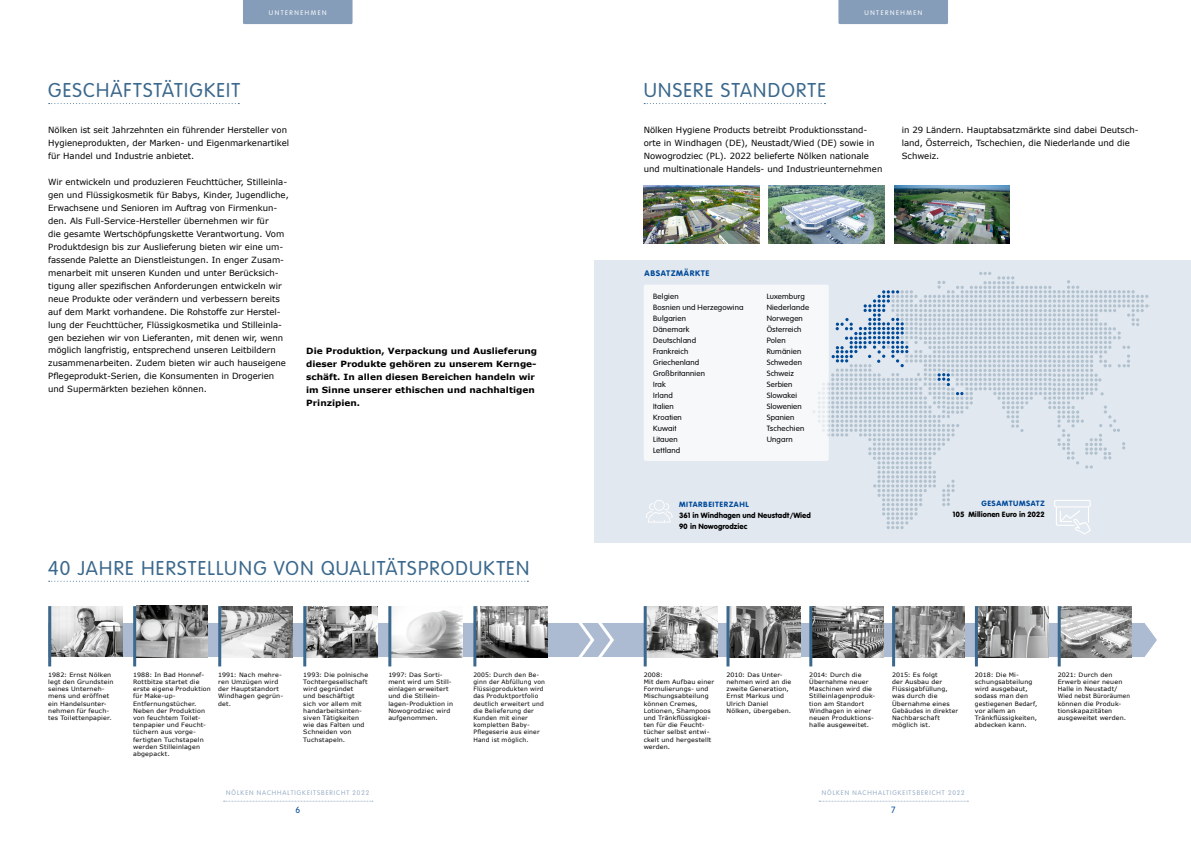
<style>
.page{position:relative;width:1191px;height:842px;background:#fff}
.page>*{position:absolute;margin:0;border:0;box-sizing:border-box;transform-origin:0 0}
.t1{font:300 21px "VAG Rundschrift D";letter-spacing:.055em;color:#3b688c}
.t2{font:300 9.5px "VAG Rundschrift D";color:#004a99}
.t3{font:8.5px/13px "Verdana";color:#000}
.t4{font:700 8.5px/13px "Verdana";color:#000;scale:1.06 1}
.t5{font:8.5px "VAG Rundschrift D";letter-spacing:.07em;color:#004a9a}
.t6{font:300 8px/11px "VAG Rundschrift D";letter-spacing:.02em;color:#000;scale:1.06 1}
.t7{font:8px/11px "VAG Rundschrift D";color:#000}
.t8{font:8px "VAG Rundschrift D";letter-spacing:.075em;color:#004a9a}
.t9{font:300 7px "VAG Rundschrift D";letter-spacing:.135em;color:#98acc5}
.t10{font:300 7px "VAG Rundschrift D";letter-spacing:.22em;color:#fff}
.t11{font:6px/7.2px "Verdana";letter-spacing:.025em;color:#000;scale:1.06 1}
.t12{font:6px/7.2px "Verdana";letter-spacing:.025em;color:#000}
</style>
<div class="page">
<div style="left:838px;top:0;width:110px;height:24px;background:#859db9"></div>
<svg style="left:49px;top:103px;width:190px;height:1px"></svg>
<svg style="left:644px;top:103px;width:181px;height:1px"></svg>
<div style="left:243px;top:0;width:109px;height:24px;background:#859db9"></div>
<div style="left:594px;top:261px;width:597px;height:282px;background:#e2e8f0"></div>
<div style="left:643px;top:285px;width:185px;height:176px;background:#f6f8fa;border-radius:2px"></div>
<svg style="left:646px;top:500px;width:26px;height:22px"></svg>
<svg style="left:813px;top:272px;width:335px;height:262px"></svg>
<svg style="left:51px;top:617px;width:1106px;height:44px"></svg>
<svg style="left:49px;top:581px;width:479px;height:1px"></svg>
<img style="left:51px;top:606px;width:71px;height:50px">
<hr style="left:48px;top:606px;width:3px;height:60px;background:#3b688c">
<img style="left:136px;top:606px;width:71px;height:51px">
<hr style="left:133px;top:606px;width:3px;height:60px;background:#3b688c">
<img style="left:221px;top:606px;width:71px;height:51px">
<hr style="left:218px;top:606px;width:3px;height:60px;background:#3b688c">
<img style="left:476px;top:606px;width:71px;height:51px">
<hr style="left:473px;top:606px;width:3px;height:60px;background:#3b688c">
<img style="left:646px;top:606px;width:71px;height:51px">
<hr style="left:643px;top:606px;width:3px;height:60px;background:#3b688c">
<img style="left:895px;top:606px;width:70px;height:51px">
<hr style="left:892px;top:606px;width:3px;height:60px;background:#3b688c">
<img style="left:978px;top:606px;width:70px;height:51px">
<hr style="left:975px;top:606px;width:3px;height:60px;background:#3b688c">
<img style="left:1060px;top:606px;width:71px;height:51px">
<hr style="left:1057px;top:606px;width:3px;height:60px;background:#3b688c">
<img style="left:729px;top:606px;width:71px;height:51px">
<hr style="left:726px;top:606px;width:3px;height:60px;background:#3b688c">
<img style="left:812px;top:606px;width:71px;height:51px">
<hr style="left:809px;top:606px;width:3px;height:60px;background:#3b688c">
<img style="left:391px;top:606px;width:71px;height:51px">
<hr style="left:388px;top:606px;width:3px;height:60px;background:#3b688c">
<img style="left:306px;top:606px;width:71px;height:51px">
<hr style="left:303px;top:606px;width:3px;height:60px;background:#3b688c">
<img style="left:894px;top:186px;width:115px;height:58px">
<img style="left:769px;top:186px;width:115px;height:58px">
<img style="left:643px;top:186px;width:116px;height:58px">
<svg style="left:819px;top:801px;width:149px;height:1px"></svg>
<svg style="left:224px;top:801px;width:149px;height:1px"></svg>
<p class="t10" style="left:269px;top:9px;width:59px">UNTERNEHMEN</p>
<h1 class="t1" style="left:48px;top:79px;width:193px">GESCHÄFTSTÄTIGKEIT</h1>
<h1 class="t1" style="left:643px;top:79px;width:184px">UNSERE STANDORTE</h1>
<p class="t10" style="left:864px;top:9px;width:59px">UNTERNEHMEN</p>
<h3 class="t3" style="left:48px;top:123px;width:242px">Nölken ist seit Jahrzehnten ein führender Hersteller von<br>Hygieneprodukten, der Marken- und Eigenmarkenartikel für Handel und Industrie anbietet.</h3>
<p class="t3" style="left:48px;top:175px;width:242px">Wir entwickeln und produzieren Feuchttücher, Stilleinla&shy;gen und Flüssigkosmetik für Babys, Kinder, Jugendliche, Erwachsene und Senioren im Auftrag von Firmenkun&shy;den. Als Full-Service-Hersteller übernehmen wir für<br>die gesamte Wertschöpfungskette Verantwortung. Vom Produktdesign bis zur Auslieferung bieten wir eine um&shy;fassende Palette an Dienstleistungen. In enger Zusam&shy;menarbeit mit unseren Kunden und unter Berücksich&shy;tigung aller spezifischen Anforderungen entwickeln wir neue Produkte oder verändern und verbessern bereits auf dem Markt vorhandene. Die Rohstoffe zur Herstel&shy;lung der Feuchttücher, Flüssigkosmetika und Stilleinla&shy;gen beziehen wir von Lieferanten, mit denen wir, wenn möglich langfristig, entsprechend unseren Leitbildern zusammenarbeiten. Zudem bieten wir auch hauseigene Pflegeprodukt-Serien, die Konsumenten in Drogerien und Supermärkten beziehen können.</p>
<h3 class="t4" style="left:306px;top:344px;width:219px">Die Produktion, Verpackung und Auslieferung dieser Produkte gehören zu unserem Kernge&shy;schäft. In allen diesen Bereichen handeln wir im Sinne unserer ethischen und nachhaltigen Prinzipien.</h3>
<h1 class="t1" style="left:48px;top:557px;width:482px">40 JAHRE HERSTELLUNG VON QUALITÄTSPRODUKTEN</h1>
<h3 class="t3" style="left:643px;top:123px;width:240px">Nölken Hygiene Products betreibt Produktionsstand&shy;orte in Windhagen (DE), Neustadt/Wied (DE) sowie in Nowogrodziec (PL). 2022 belieferte Nölken nationale und multinationale Handels- und Industrieunternehmen</h3>
<h3 class="t3" style="left:901px;top:123px;width:238px">in 29 Ländern. Hauptabsatzmärkte sind dabei Deutsch&shy;land, Österreich, Tschechien, die Niederlande und die<br>Schweiz.</h3>
<h3 class="t5" style="left:644px;top:268px;width:66px">ABSATZMÄRKTE</h3>
<h3 class="t6" style="left:653px;top:291px;width:87px">Belgien<br>Bosnien und Herzegowina<br>Bulgarien<br>Dänemark<br>Deutschland<br>Frankreich<br>Griechenland<br>Großbritannien<br>Irak<br>Irland<br>Italien<br>Kroatien<br>Kuwait<br>Litauen<br>Lettland</h3>
<h3 class="t6" style="left:766px;top:291px;width:42px">Luxemburg<br>Niederlande<br>Norwegen<br>Österreich<br>Polen<br>Rumänien<br>Schweden<br>Schweiz<br>Serbien<br>Slowakei<br>Slowenien<br>Spanien<br>Tschechien<br>Ungarn</h3>
<h3 class="t8" style="left:679px;top:500px;width:71px">MITARBEITERZAHL</h3>
<h3 class="t7" style="left:679px;top:510px;width:133px">361 in Windhagen und Neustadt/Wied<br>90 in Nowogrodziec</h3>
<h3 class="t8" style="left:981px;top:499px;width:65px">GESAMTUMSATZ</h3>
<h3 class="t7" style="left:952px;top:509px;width:93px">105 Millionen Euro in 2022</h3>
<p class="t11" style="left:48px;top:671px;width:63px">1982: Ernst Nölken legt den Grundstein seines Unterneh&shy;mens und eröffnet ein Handelsunter&shy;nehmen für feuch&shy;tes Toilettenpapier.</p>
<p class="t11" style="left:133px;top:671px;width:75px">1988: In Bad Honnef-<br>Rottbitze startet die erste eigene Produktion für Make-up-<br>Entfernungstücher.<br>Neben der Produktion von feuchtem Toilet&shy;tenpapier und Feucht&shy;tüchern aus vorge&shy;fertigten Tuchstapeln werden Stilleinlagen abgepackt.</p>
<p class="t11" style="left:218px;top:671px;width:63px">1991: Nach mehre&shy;ren Umzügen wird der Hauptstandort<br>Windhagen gegrün&shy;det.</p>
<p class="t12" style="left:473px;top:671px;width:73px">2005: Durch den Be&shy;ginn der Abfüllung von<br>Flüssigprodukten wird das Produktportfolio deutlich erweitert und die Belieferung der<br>Kunden mit einer kompletten Baby-<br>Pflegeserie aus einer<br>Hand ist möglich.</p>
<p class="t11" style="left:643px;top:671px;width:68px">2008:<br>Mit dem Aufbau einer<br>Formulierungs- und<br>Mischungsabteilung können Cremes,<br>Lotionen, Shampoos und Tränkflüssigkei&shy;ten für die Feucht&shy;tücher selbst entwi&shy;ckelt und hergestellt werden.</p>
<p class="t11" style="left:892px;top:671px;width:64px">2015: Es folgt<br>der Ausbau der<br>Flüssigabfüllung, was durch die<br>Übernahme eines<br>Gebäudes in direkter<br>Nachbarschaft möglich ist.</p>
<p class="t11" style="left:975px;top:671px;width:60px">2018: Die Mi&shy;schungsabteilung wird ausgebaut, sodass man den gestiegenen Bedarf, vor allem an<br>Tränkflüssigkeiten, abdecken kann.</p>
<p class="t11" style="left:1057px;top:671px;width:70px">2021: Durch den<br>Erwerb einer neuen<br>Halle in Neustadt/<br>Wied nebst Büroräumen können die Produk&shy;tionskapazitäten ausgeweitet werden.</p>
<p class="t11" style="left:303px;top:671px;width:63px">1993: Die polnische<br>Tochtergesellschaft wird gegründet<br>und beschäftigt sich vor allem mit handarbeitsinten&shy;siven Tätigkeiten wie das Falten und<br>Schneiden von<br>Tuchstapeln.</p>
<p class="t11" style="left:726px;top:671px;width:63px">2010: Das Unter&shy;nehmen wird an die zweite Generation,<br>Ernst Markus und<br>Ulrich Daniel<br>Nölken, übergeben.</p>
<p class="t11" style="left:809px;top:671px;width:64px">2014: Durch die<br>Übernahme neuer<br>Maschinen wird die<br>Stilleinlagenproduk&shy;tion am Standort<br>Windhagen in einer neuen Produktions&shy;halle ausgeweitet.</p>
<p class="t11" style="left:388px;top:671px;width:63px">1997: Das Sorti&shy;ment wird um Still&shy;einlagen erweitert und die Stillein&shy;lagen-Produktion in<br>Nowogrodziec wird aufgenommen.</p>
<p class="t9" style="left:226px;top:789px;width:144px">NÖLKEN NACHHALTIGKEITSBERICHT 2022</p>
<p class="t9" style="left:821px;top:789px;width:144px">NÖLKEN NACHHALTIGKEITSBERICHT 2022</p>
<h2 class="t2" style="left:295px;top:805px;width:6px">6</h2>
<h2 class="t2" style="left:891px;top:805px;width:6px">7</h2>
</div>
